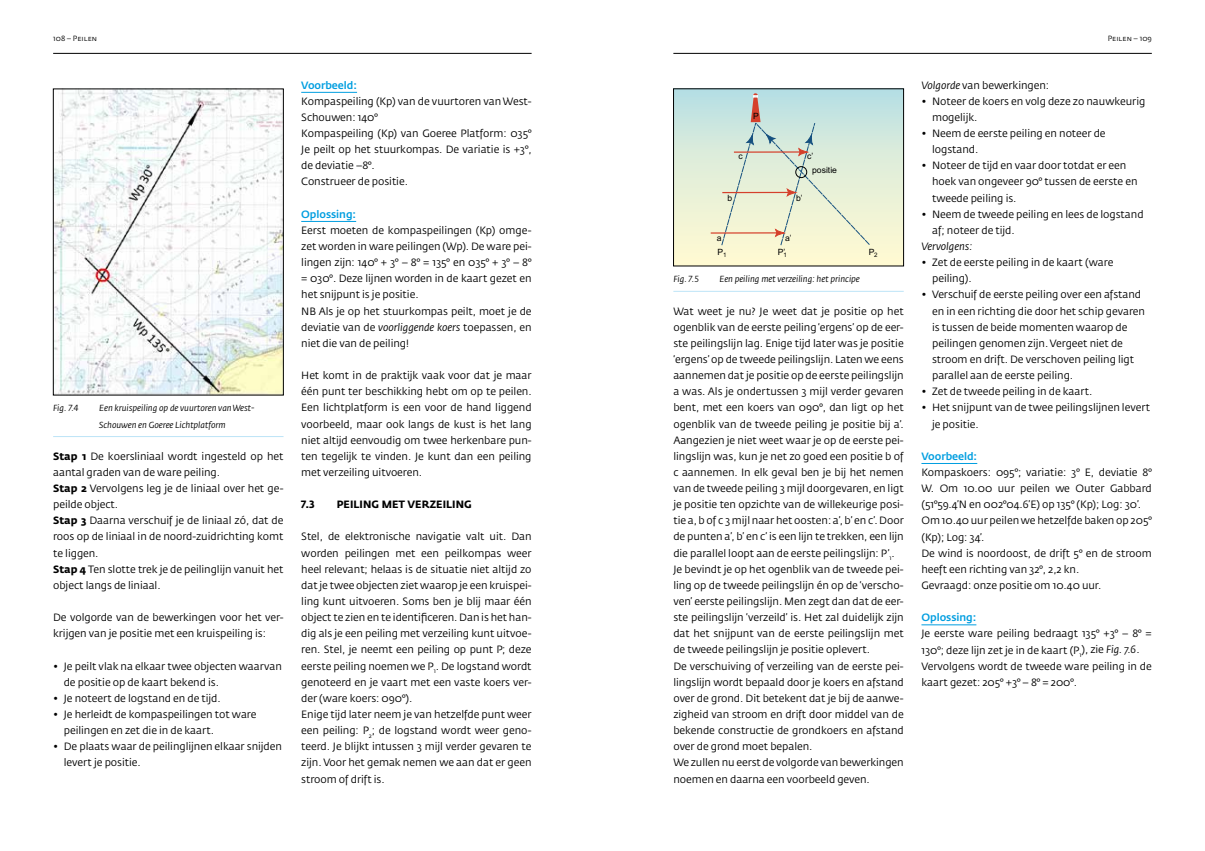
<style>
.page{position:relative;width:1205px;height:851px;background:#fff}
.page>*{position:absolute;margin:0;border:0;box-sizing:border-box;transform-origin:0 0}
.t1{font:10.5px/16.1px "Fedra Sans Std";letter-spacing:-.005em;color:#000}
.t2{font:500 10.5px "Fedra Sans Std";letter-spacing:-.005em;color:#009ee0}
.t3{font:700 10.5px "Fedra Sans Std";letter-spacing:.005em;color:#000}
.t4{font:italic 10.5px "Fedra Sans Std";letter-spacing:-.005em;color:#000}
.t5{font:italic 8.75px/16.1px "Fedra Sans Std";letter-spacing:-.005em;color:#000}
.t6{font:8.62px/13.9px "Arial";color:#000}
.t7{font:7.5px "Fedra Sans Std";color:#000}
.s1{font-style:italic}
.s2{font-weight:700}
</style>
<div class="page">
<hr style="left:53px;top:53px;width:478px;height:1px;background:#000">
<hr style="left:673px;top:53px;width:479px;height:1px;background:#000">
<hr style="left:301px;top:92px;width:56px;height:1px;background:#009ee0">
<hr style="left:301px;top:221px;width:55px;height:1px;background:#009ee0">
<img style="left:55px;top:91px;width:226px;height:302px">
<hr style="left:53px;top:436px;width:230px;height:1px;background:#bde4f7">
<svg style="left:675px;top:91px;width:227px;height:173px;background:#dee9d6"></svg>
<div style="left:673px;top:89px;width:231px;height:177px;border:1px solid #000"></div>
<hr style="left:673px;top:291px;width:231px;height:1px;background:#bde4f7">
<hr style="left:921px;top:463px;width:56px;height:1px;background:#009ee0">
<hr style="left:921px;top:624px;width:55px;height:1px;background:#009ee0">
<p class="t7" style="left:53px;top:34px;width:46px">108 – Peilen</p>
<p class="t7" style="left:1107px;top:34px;width:46px">Peilen – 109</p>
<p class="t2" style="left:301px;top:78px;width:57px">Voorbeeld:</p>
<p class="t1" style="left:301px;top:93px;width:232px">Kompaspeiling (Kp) van de vuurtoren van West-<br>Schouwen: 140°<br>Kompaspeiling (Kp) van Goeree Platform: 035°<br>Je peilt op het stuurkompas. De variatie is +3°, de deviatie –8°.<br>Construeer de positie.</p>
<p class="t2" style="left:301px;top:207px;width:56px">Oplossing:</p>
<p class="t1" style="left:301px;top:222px;width:232px">Eerst moeten de kompaspeilingen (Kp) omge&shy;zet worden in ware peilingen (Wp). De ware pei&shy;lingen zijn: 140° + 3° – 8° = 135° en 035° + 3° – 8° = 030°. Deze lijnen worden in de kaart gezet en het snijpunt is je positie.<br>NB Als je op het stuurkompas peilt, moet je de deviatie van de <span class="s1">voorliggende koers</span> toepassen, en niet die van de peiling!</p>
<p class="t1" style="left:301px;top:367px;width:232px;text-align:justify">Het komt in de praktijk vaak voor dat je maar één punt ter beschikking hebt om op te peilen.<br>Een lichtplatform is een voor de hand liggend voorbeeld, maar ook langs de kust is het lang niet altijd eenvoudig om twee herkenbare pun&shy;ten tegelijk te vinden. Je kunt dan een peiling met verzeiling uitvoeren.</p>
<p class="t3" style="left:301px;top:498px;width:15px">7.3</p>
<p class="t3" style="left:337px;top:498px;width:137px">PEILING MET VERZEILING</p>
<p class="t1" style="left:301px;top:528px;width:232px">Stel, de elektronische navigatie valt uit. Dan worden peilingen met een peilkompas weer heel relevant; helaas is de situatie niet altijd zo dat je twee objecten ziet waarop je een kruispei&shy;ling kunt uitvoeren. Soms ben je blij maar één object te zien en te identificeren. Dan is het han&shy;dig als je een peiling met verzeiling kunt uitvoe&shy;ren. Stel, je neemt een peiling op punt P; deze eerste peiling noemen we P<sub>1</sub>. De logstand wordt genoteerd en je vaart met een vaste koers ver&shy;der (ware koers: 090°).<br>Enige tijd later neem je van hetzelfde punt weer een peiling: P<sub>2</sub>; de logstand wordt weer geno&shy;teerd. Je blijkt intussen 3 mijl verder gevaren te zijn. Voor het gemak nemen we aan dat er geen stroom of drift is.</p>
<p class="t1" style="left:921px;top:77px;width:129px"><span class="s1">Volgorde</span> van bewerkingen:</p>
<p class="t1" style="left:932px;top:93px;width:215px;text-indent:-11px">• Noteer de koers en volg deze zo nauwkeurig mogelijk.</p>
<p class="t1" style="left:932px;top:125px;width:175px;text-indent:-11px">• Neem de eerste peiling en noteer de logstand.</p>
<p class="t1" style="left:932px;top:157px;width:207px;text-indent:-11px">• Noteer de tijd en vaar door totdat er een hoek van ongeveer 90° tussen de eerste en tweede peiling is.</p>
<p class="t1" style="left:932px;top:206px;width:213px;text-indent:-11px">• Neem de tweede peiling en lees de logstand af; noteer de tijd.</p>
<p class="t4" style="left:921px;top:240px;width:52px">Vervolgens:</p>
<p class="t1" style="left:932px;top:254px;width:183px;text-indent:-11px">• Zet de eerste peiling in de kaart (ware peiling).</p>
<p class="t1" style="left:932px;top:287px;width:214px;text-indent:-11px">• Verschuif de eerste peiling over een afstand en in een richting die door het schip gevaren is tussen de beide momenten waarop de peilingen genomen zijn. Vergeet niet de stroom en drift. De verschoven peiling ligt parallel aan de eerste peiling.</p>
<p class="t1" style="left:921px;top:383px;width:173px">• Zet de tweede peiling in de kaart.</p>
<p class="t1" style="left:932px;top:399px;width:220px;text-indent:-11px">• Het snijpunt van de twee peilingslijnen levert je positie.</p>
<p class="t2" style="left:921px;top:449px;width:57px">Voorbeeld:</p>
<p class="t1" style="left:921px;top:464px;width:232px">Kompaskoers: 095°; variatie: 3° E, deviatie 8° W. Om 10.00 uur peilen we Outer Gabbard (51°59.4’N en 002°04.6’E) op 135° (Kp); Log: 30’.<br>Om 10.40 uur peilen we hetzelfde baken op 205° (Kp); Log: 34’.<br>De wind is noordoost, de drift 5° en de stroom heeft een richting van 32°, 2,2 kn.<br>Gevraagd: onze positie om 10.40 uur.</p>
<p class="t2" style="left:921px;top:611px;width:56px">Oplossing:</p>
<p class="t1" style="left:921px;top:625px;width:232px">Je eerste ware peiling bedraagt 135° +3° – 8° = 130°; deze lijn zet je in de kaart (P<sub>1</sub>), zie <span class="s1">Fig. 7.6</span>.<br>Vervolgens wordt de tweede ware peiling in de kaart gezet: 205° +3° – 8° = 200°.</p>
<p class="t6" style="left:753px;top:110px;width:7px">P</p>
<p class="t6" style="left:812px;top:150px;width:26px;text-indent:-5px">c’ positie</p>
<p class="t6" style="left:738px;top:150px;width:6px">c</p>
<p class="t6" style="left:796px;top:192px;width:8px">b’</p>
<p class="t6" style="left:727px;top:192px;width:6px">b</p>
<p class="t6" style="left:785px;top:231px;width:8px">a’</p>
<p class="t6" style="left:717px;top:231px;width:6px">a</p>
<p class="t6" style="left:778px;top:246px;width:11px">P ’<sub>1</sub></p>
<p class="t6" style="left:868px;top:246px;width:11px">P<sub>2</sub></p>
<p class="t6" style="left:717px;top:246px;width:11px">P<sub>1</sub></p>
<p class="t5" style="left:673px;top:271px;width:27px">Fig. 7.5</p>
<p class="t5" style="left:719px;top:271px;width:142px">Een peiling met verzeiling: het principe</p>
<p class="t1" style="left:673px;top:303px;width:232px">Wat weet je nu? Je weet dat je positie op het ogenblik van de eerste peiling ‘ergens’ op de eer&shy;ste peilingslijn lag. Enige tijd later was je positie ‘ergens’ op de tweede peilingslijn. Laten we eens aannemen dat je positie op de eerste peilingslijn a was. Als je ondertussen 3 mijl verder gevaren bent, met een koers van 090°, dan ligt op het ogenblik van de tweede peiling je positie bij a’.<br>Aangezien je niet weet waar je op de eerste pei&shy;lingslijn was, kun je net zo goed een positie b of c aannemen. In elk geval ben je bij het nemen van de tweede peiling 3 mijl doorgevaren, en ligt je positie ten opzichte van de willekeurige posi&shy;tie a, b of c 3 mijl naar het oosten: a’, b’ en c’. Door de punten a’, b’ en c’ is een lijn te trekken, een lijn die parallel loopt aan de eerste peilingslijn: P’<sub>1</sub>.<br>Je bevindt je op het ogenblik van de tweede pei&shy;ling op de tweede peilingslijn én op de ‘verscho&shy;ven’ eerste peilingslijn. Men zegt dan dat de eer&shy;ste peilingslijn ‘verzeild’ is. Het zal duidelijk zijn dat het snijpunt van de eerste peilingslijn met de tweede peilingslijn je positie oplevert.<br>De verschuiving of verzeiling van de eerste pei&shy;lingslijn wordt bepaald door je koers en afstand over de grond. Dit betekent dat je bij de aanwe&shy;zigheid van stroom en drift door middel van de bekende constructie de grondkoers en afstand over de grond moet bepalen.<br>We zullen nu eerst de volgorde van bewerkingen noemen en daarna een voorbeeld geven.</p>
<p class="t5" style="left:53px;top:400px;width:27px">Fig. 7.4</p>
<p class="t5" style="left:99px;top:400px;width:156px">Een kruispeiling op de vuurtoren van West-<br>Schouwen en Goeree Lichtplatform</p>
<p class="t1" style="left:53px;top:448px;width:232px"><span class="s2">Stap 1</span> De koersliniaal wordt ingesteld op het aantal graden van de ware peiling.<br><span class="s2">Stap 2</span> Vervolgens leg je de liniaal over het ge&shy;peilde object.<br><span class="s2">Stap 3</span> Daarna verschuif je de liniaal zó, dat de roos op de liniaal in de noord-zuidrichting komt te liggen.<br><span class="s2">Stap 4</span> Ten slotte trek je de peilinglijn vanuit het object langs de liniaal.</p>
<p class="t1" style="left:53px;top:609px;width:232px">De volgorde van de bewerkingen voor het ver&shy;krijgen van je positie met een kruispeiling is:</p>
<p class="t1" style="left:64px;top:657px;width:220px;text-indent:-11px">• Je peilt vlak na elkaar twee objecten waarvan de positie op de kaart bekend is.</p>
<p class="t1" style="left:53px;top:690px;width:169px">• Je noteert de logstand en de tijd.</p>
<p class="t1" style="left:64px;top:706px;width:194px;text-indent:-11px">• Je herleidt de kompaspeilingen tot ware peilingen en zet die in de kaart.</p>
<p class="t1" style="left:64px;top:738px;width:220px;text-indent:-11px">• De plaats waar de peilinglijnen elkaar snijden levert je positie.</p>
</div>
